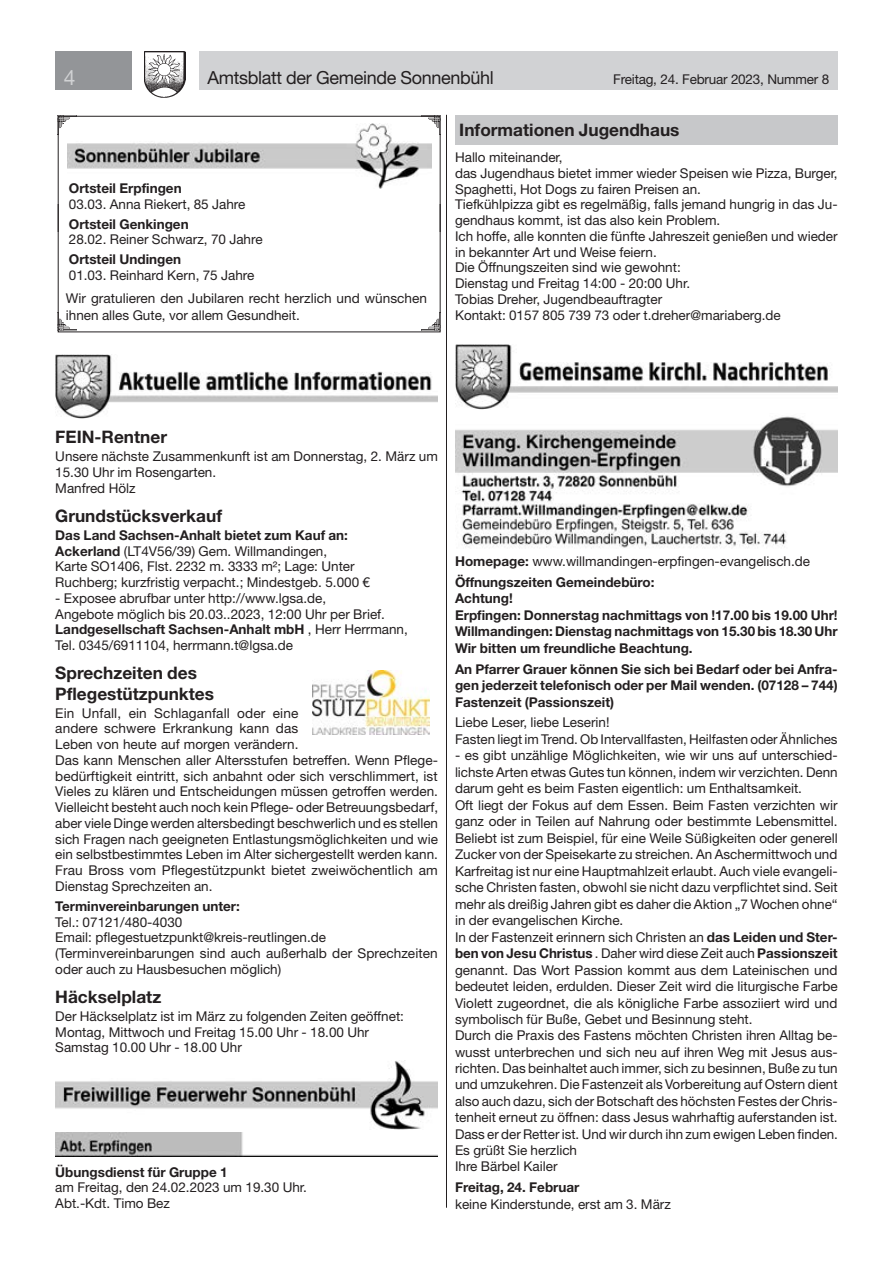
<style>
.page{position:relative;width:893px;height:1263px;background:#fff}
.page>*{position:absolute;margin:0;border:0;box-sizing:border-box;transform-origin:0 0}
.t1{font:21px "Helvetica Neue LT Std";color:#d1d2d4}
.t2{font:18px "Helvetica Neue LT Std";letter-spacing:-.02em;color:#231f20}
.t3{font:700 17.25px/20.5px "Helvetica Neue LT Std";color:#231f20}
.t4{font:13.5px/15.8px "Helvetica Neue LT Std";color:#231f20}
.t5{font:700 13.5px/16.5px "Helvetica Neue LT Std";color:#231f20}
.t6{font:7.65px/9.4px "Calibri";color:#000}
.t7{font:italic 7.65px/9.4px "Calibri";color:#000}
.t8{font:700 7.65px "Calibri";color:#000}
.s1{font-weight:700}
.s2{font-weight:400}
</style>
<div class="page">
<div style="left:199px;top:51px;width:639px;height:38px;background:#d1d2d4"></div>
<div style="left:55px;top:51px;width:77px;height:38px;background:#939598"></div>
<img style="left:145px;top:51px;width:41px;height:47px">
<svg style="left:58px;top:331px;width:383px;height:2px"></svg>
<img style="left:440px;top:232px;width:1px;height:80px">
<svg style="left:440px;top:312px;width:1px;height:19px"></svg>
<svg style="left:58px;top:232px;width:382px;height:100px"></svg>
<div style="left:455px;top:115px;width:383px;height:30px;background:#c7c8ca"></div>
<img style="left:55px;top:354px;width:383px;height:65px">
<img style="left:55px;top:1061px;width:383px;height:68px">
<img style="left:55px;top:1133px;width:383px;height:24px">
<img style="left:455px;top:345px;width:383px;height:64px">
<img style="left:455px;top:416px;width:383px;height:132px">
<hr style="left:446px;top:115px;width:1px;height:1093px;background:#231f20">
<svg style="left:58px;top:116px;width:383px;height:116px"></svg>
<img style="left:313px;top:670px;width:117px;height:65px">
<img style="left:68px;top:123px;width:363px;height:66px">
<h1 class="t1" style="left:64px;top:65px;width:13px">4</h1>
<h2 class="t2" style="left:207px;top:67px;width:288px">Amtsblatt der Gemeinde Sonnenbühl</h2>
<p class="t4" style="left:613px;top:71px;width:217px">Freitag, 24. Februar 2023, Nummer 8</p>
<p class="t5" style="left:69px;top:180px;width:114px">Ortsteil Erpfingen</p>
<p class="t4" style="left:69px;top:196px;width:178px">03.03. Anna Riekert, 85 Jahre</p>
<p class="t5" style="left:69px;top:215px;width:121px">Ortsteil Genkingen</p>
<p class="t4" style="left:69px;top:232px;width:195px">28.02. Reiner Schwarz, 70 Jahre</p>
<p class="t5" style="left:69px;top:251px;width:114px">Ortsteil Undingen</p>
<p class="t4" style="left:69px;top:267px;width:187px">01.03. Reinhard Kern, 75 Jahre</p>
<p class="t4" style="left:66px;top:290px;width:363px;line-height:16.4px">Wir gratulieren den Jubilaren recht herzlich und wünschen ihnen alles Gute, vor allem Gesundheit.</p>
<p class="t3" style="left:459px;top:119px;width:222px">Informationen Jugendhaus</p>
<p class="t4" style="left:455px;top:149px;width:384px">Hallo miteinander,<br>das Jugendhaus bietet immer wieder Speisen wie Pizza, Burger, Spaghetti, Hot Dogs zu fairen Preisen an.<br>Tiefkühlpizza gibt es regelmäßig, falls jemand hungrig in das Ju&shy;gendhaus kommt, ist das also kein Problem.<br>Ich hoffe, alle konnten die fünfte Jahreszeit genießen und wieder in bekannter Art und Weise feiern.<br>Die Öffnungszeiten sind wie gewohnt:<br>Dienstag und Freitag 14:00 - 20:00 Uhr.<br>Tobias Dreher, Jugendbeauftragter<br>Kontakt: 0157 805 739 73 oder t.dreher@mariaberg.de</p>
<p class="t3" style="left:55px;top:427px;width:113px">FEIN-Rentner</p>
<p class="t4" style="left:55px;top:448px;width:384px">Unsere nächste Zusammenkunft ist am Donnerstag, 2. März um<br>15.30 Uhr im Rosengarten.<br>Manfred Hölz</p>
<p class="t3" style="left:55px;top:505px;width:168px">Grundstücksverkauf</p>
<p class="t4" style="left:55px;top:527px;width:316px"><span class="s1">Das Land Sachsen-Anhalt bietet zum Kauf an:<br>Ackerland</span> (LT4V56/39) Gem. Willmandingen,<br>Karte SO1406, Flst. 2232 m. 3333 m²; Lage: Unter Ruchberg; kurzfristig verpacht.; Mindestgeb. 5.000 €</p>
<p class="t4" style="left:55px;top:590px;width:354px">- Exposee abrufbar unter http://www.lgsa.de,<br>Angebote möglich bis 20.03..2023, 12:00 Uhr per Brief.<br><span class="s1">Landgesellschaft Sachsen-Anhalt mbH</span> , Herr Herrmann, Tel. 0345/6911104, herrmann.t@lgsa.de</p>
<p class="t3" style="left:55px;top:662px;width:160px">Sprechzeiten des<br>Pflegestützpunktes</p>
<p class="t4" style="left:55px;top:705px;width:384px">Ein Unfall, ein Schlaganfall oder eine<br>andere schwere Erkrankung kann das<br>Leben von heute auf morgen verändern.<br>Das kann Menschen aller Altersstufen betreffen. Wenn Pflege&shy;bedürftigkeit eintritt, sich anbahnt oder sich verschlimmert, ist Vieles zu klären und Entscheidungen müssen getroffen werden.<br>Vielleicht besteht auch noch kein Pflege- oder Betreuungsbedarf, aber viele Dinge werden altersbedingt beschwerlich und es stellen sich Fragen nach geeigneten Entlastungsmöglichkeiten und wie ein selbstbestimmtes Leben im Alter sichergestellt werden kann.<br>Frau Bross vom Pflegestützpunkt bietet zweiwöchentlich am Dienstag Sprechzeiten an.</p>
<p class="t5" style="left:55px;top:897px;width:186px">Terminvereinbarungen unter:</p>
<p class="t4" style="left:55px;top:914px;width:384px">Tel.: 07121/480-4030<br>Email: pflegestuetzpunkt@kreis-reutlingen.de (Terminvereinbarungen sind auch außerhalb der Sprechzeiten oder auch zu Hausbesuchen möglich)</p>
<p class="t3" style="left:55px;top:986px;width:108px">Häckselplatz</p>
<p class="t4" style="left:55px;top:1008px;width:350px">Der Häckselplatz ist im März zu folgenden Zeiten geöffnet:<br>Montag, Mittwoch und Freitag 15.00 Uhr - 18.00 Uhr<br>Samstag 10.00 Uhr - 18.00 Uhr</p>
<p class="t6" style="left:155px;top:706px;width:145px">heute auf morgen verändern. Das kann<br>Menschen aller Altersstufen betreffen. Wenn<br>Pflegebedürftigkeit eintritt, sich anbahnt oder</p>
<p class="t6" style="left:155px;top:743px;width:283px">Entscheidungen müssen getroffen werden.<br>Vielleicht besteht auch noch kein Pflege- oder Betreuungsbedarf, aber viele Dinge werden</p>
<p class="t6" style="left:155px;top:772px;width:268px">Entlastungsmöglichkeiten und wie ein selbstbestimmtes Leben im Alter sichergestellt werden kann.</p>
<p class="t6" style="left:155px;top:800px;width:274px">Frau Bross vom Pflegestützpunkt bietet zweiwöchentlich am Dienstag Sprechzeiten an.</p>
<p class="t8" style="left:155px;top:818px;width:96px">Terminvereinbarungen <span class="s2">unter:</span></p>
<p class="t6" style="left:155px;top:837px;width:146px">Email: pflegestuetzpunkt@kreis-reutlingen.de</p>
<p class="t7" style="left:155px;top:847px;width:282px">(Terminvereinbarungen sind auch außerhalb der Sprechzeiten oder auch zu Hausbesuchen möglich)</p>
<p class="t5" style="left:55px;top:1163px;width:174px">Übungsdienst für Gruppe 1</p>
<p class="t4" style="left:55px;top:1179px;width:253px">am Freitag, den 24.02.2023 um 19.30 Uhr.<br>Abt.-Kdt. Timo Bez</p>
<p class="t4" style="left:455px;top:551px;width:357px;line-height:20.7px"><span class="s1">Homepage:</span> www.willmandingen-erpfingen-evangelisch.de<br><span class="s1">Öffnungszeiten Gemeindebüro:</span></p>
<p class="t5" style="left:455px;top:590px;width:384px">Achtung!<br>Erpfingen: Donnerstag nachmittags von !17.00 bis 19.00 Uhr!<br>Willmandingen: Dienstag nachmittags von 15.30 bis 18.30 Uhr Wir bitten um freundliche Beachtung.</p>
<p class="t5" style="left:455px;top:660px;width:384px;text-align:justify">An Pfarrer Grauer können Sie sich bei Bedarf oder bei Anfra&shy;gen jederzeit telefonisch oder per Mail wenden. (07128 – 744)<br>Fastenzeit (Passionszeit)</p>
<p class="t4" style="left:455px;top:714px;width:384px;line-height:16.5px">Liebe Leser, liebe Leserin!<br>Fasten liegt im Trend. Ob Intervallfasten, Heilfasten oder Ähnliches</p>
<p class="t4" style="left:455px;top:747px;width:384px;line-height:16.5px">- es gibt unzählige Möglichkeiten, wie wir uns auf unterschied&shy;lichste Arten etwas Gutes tun können, indem wir verzichten. Denn darum geht es beim Fasten eigentlich: um Enthaltsamkeit.<br>Oft liegt der Fokus auf dem Essen. Beim Fasten verzichten wir ganz oder in Teilen auf Nahrung oder bestimmte Lebensmittel.<br>Beliebt ist zum Beispiel, für eine Weile Süßigkeiten oder generell Zucker von der Speisekarte zu streichen. An Aschermittwoch und Karfreitag ist nur eine Hauptmahlzeit erlaubt. Auch viele evangeli&shy;sche Christen fasten, obwohl sie nicht dazu verpflichtet sind. Seit mehr als dreißig Jahren gibt es daher die Aktion „7 Wochen ohne“ in der evangelischen Kirche.<br>In der Fastenzeit erinnern sich Christen an <span class="s1">das Leiden und Ster&shy;ben von Jesu Christus</span> . Daher wird diese Zeit auch <span class="s1">Passionszeit </span>genannt. Das Wort Passion kommt aus dem Lateinischen und bedeutet leiden, erdulden. Dieser Zeit wird die liturgische Farbe Violett zugeordnet, die als königliche Farbe assoziiert wird und symbolisch für Buße, Gebet und Besinnung steht.<br>Durch die Praxis des Fastens möchten Christen ihren Alltag be&shy;wusst unterbrechen und sich neu auf ihren Weg mit Jesus aus&shy;richten. Das beinhaltet auch immer, sich zu besinnen, Buße zu tun und umzukehren. Die Fastenzeit als Vorbereitung auf Ostern dient also auch dazu, sich der Botschaft des höchsten Festes der Chris&shy;tenheit erneut zu öffnen: dass Jesus wahrhaftig auferstanden ist.<br>Dass er der Retter ist. Und wir durch ihn zum ewigen Leben finden.<br>Es grüßt Sie herzlich<br>Ihre Bärbel Kailer</p>
<p class="t5" style="left:455px;top:1179px;width:126px">Freitag, 24. Februar</p>
<p class="t4" style="left:455px;top:1196px;width:217px">keine Kinderstunde, erst am 3. März</p>
</div>
